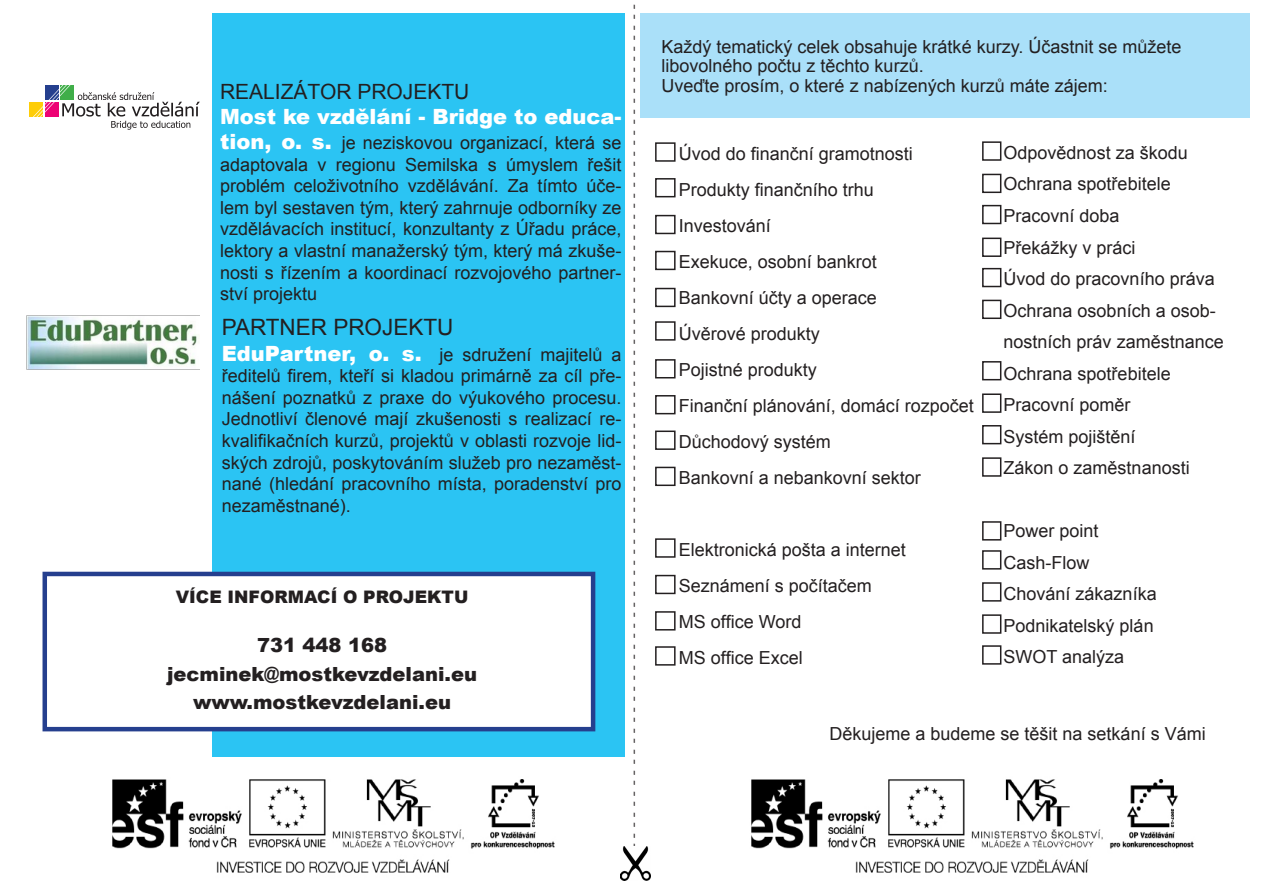
<style>
.page{position:relative;width:1263px;height:893px;background:#fff}
.page>*{position:absolute;margin:0;border:0;box-sizing:border-box;transform-origin:0 0}
.t1{font:22.5px "Arial";color:#231f20}
.t2{font:900 21px "Arial";color:#fff}
.t3{font:21px "Arial";color:#231f20}
.t4{font:900 19.5px "Arial";color:#231f20}
.t5{font:18px/21.6px "Arial";color:#231f20;text-align:justify}
.t6{font:18px "Minion Pro";color:#231f20}
.t7{font:900 17.25px "Arial";color:#231f20}
.s1{font-weight:900;font-size:21px;color:#fff}
</style>
<div class="page">
<img style="left:751px;top:779px;width:443px;height:94px">
<div style="left:640px;top:13px;width:610px;height:105px;background:#aae0f9"></div>
<div style="left:213px;top:13px;width:412px;height:744px;background:#2bc4f3"></div>
<img style="left:112px;top:779px;width:443px;height:94px">
<div style="left:43px;top:572px;width:552px;height:159px;background:#fff;border:4px solid #253f8e"></div>
<img style="left:26px;top:315px;width:174px;height:55px">
<svg style="left:29px;top:85px;width:171px;height:45px"></svg>
<div style="left:655px;top:142px;width:20px;height:20px;border:2px solid #231f20"></div>
<div style="left:655px;top:251px;width:20px;height:19px;border:2px solid #231f20"></div>
<div style="left:655px;top:178px;width:20px;height:19px;border:2px solid #231f20"></div>
<div style="left:655px;top:395px;width:20px;height:19px;border:2px solid #231f20"></div>
<div style="left:655px;top:467px;width:20px;height:19px;border:2px solid #231f20"></div>
<div style="left:655px;top:359px;width:20px;height:19px;border:2px solid #231f20"></div>
<div style="left:655px;top:288px;width:20px;height:19px;border:2px solid #231f20"></div>
<div style="left:655px;top:431px;width:20px;height:19px;border:2px solid #231f20"></div>
<div style="left:655px;top:215px;width:20px;height:19px;border:2px solid #231f20"></div>
<div style="left:655px;top:611px;width:20px;height:19px;border:2px solid #231f20"></div>
<div style="left:655px;top:538px;width:20px;height:20px;border:2px solid #231f20"></div>
<div style="left:655px;top:646px;width:20px;height:20px;border:2px solid #231f20"></div>
<div style="left:655px;top:575px;width:20px;height:19px;border:2px solid #231f20"></div>
<div style="left:655px;top:321px;width:20px;height:20px;border:2px solid #231f20"></div>
<div style="left:982px;top:614px;width:19px;height:20px;border:2px solid #231f20"></div>
<div style="left:982px;top:645px;width:19px;height:20px;border:2px solid #231f20"></div>
<div style="left:982px;top:268px;width:19px;height:19px;border:2px solid #231f20"></div>
<div style="left:982px;top:550px;width:19px;height:20px;border:2px solid #231f20"></div>
<div style="left:982px;top:457px;width:19px;height:20px;border:2px solid #231f20"></div>
<div style="left:982px;top:238px;width:19px;height:19px;border:2px solid #231f20"></div>
<div style="left:982px;top:521px;width:19px;height:20px;border:2px solid #231f20"></div>
<div style="left:982px;top:425px;width:19px;height:19px;border:2px solid #231f20"></div>
<div style="left:982px;top:141px;width:19px;height:20px;border:2px solid #231f20"></div>
<div style="left:982px;top:205px;width:19px;height:19px;border:2px solid #231f20"></div>
<div style="left:982px;top:174px;width:19px;height:19px;border:2px solid #231f20"></div>
<div style="left:982px;top:393px;width:19px;height:20px;border:2px solid #231f20"></div>
<div style="left:982px;top:361px;width:19px;height:19px;border:2px solid #231f20"></div>
<div style="left:982px;top:300px;width:19px;height:19px;border:2px solid #231f20"></div>
<div style="left:982px;top:582px;width:19px;height:20px;border:2px solid #231f20"></div>
<img style="left:620px;top:846px;width:31px;height:34px">
<p class="t3" style="left:220px;top:78px;width:251px">REALIZÁTOR PROJEKTU</p>
<p class="t2" style="left:220px;top:101px;width:403px">Most ke vzdělání - Bridge to educa-</p>
<p class="t5" style="left:220px;top:132px;width:403px"><span class="s1">tion, o. s.</span> je neziskovou organizací, která se adaptovala v regionu Semilska s úmyslem řešit problém celoživotního vzdělávání. Za tímto úče&shy;lem byl sestaven tým, který zahrnuje odborníky ze vzdělávacích institucí, konzultanty z Úřadu práce, lektory a vlastní manažerský tým, který má zkuše&shy;nosti s řízením a koordinací rozvojového partner&shy;ství projektu</p>
<p class="t1" style="left:222px;top:313px;width:233px">PARTNER PROJEKTU</p>
<p class="t5" style="left:222px;top:344px;width:401px"><span class="s1">EduPartner, o. s.</span> je sdružení majitelů a ředitelů firem, kteří si kladou primárně za cíl pře&shy;nášení poznatků z praxe do výukového procesu.<br>Jednotliví členové mají zkušenosti s realizací re&shy;kvalifikačních kurzů, projektů v oblasti rozvoje lid&shy;ských zdrojů, poskytováním služeb pro nezaměst&shy;nané (hledání pracovního místa, poradenství pro nezaměstnané).</p>
<p class="t7" style="left:176px;top:584px;width:294px">VÍCE INFORMACÍ O PROJEKTU</p>
<p class="t4" style="left:257px;top:631px;width:132px">731 448 168</p>
<p class="t4" style="left:167px;top:660px;width:311px">jecminek@mostkevzdelani.eu</p>
<p class="t4" style="left:193px;top:688px;width:260px">www.mostkevzdelani.eu</p>
<p class="t6" style="left:621px;top:881px;width:879px;rotate:-90deg">- - - - - - - - - - - - - - - - - - - - - - - - - - - - - - - - - - - - - - - - - - - - - - - - - - - - - - - - - - - - - - - - - - - - - - - - - - - - - - - - - - - -</p>
<p class="t5" style="left:661px;top:36px;width:521px">Každý tematický celek obsahuje krátké kurzy. Účastnit se můžete</p>
<p class="t5" style="left:661px;top:56px;width:264px">libovolného počtu z těchto kurzů.</p>
<p class="t5" style="left:661px;top:75px;width:448px">Uveďte prosím, o které z nabízených kurzů máte zájem:</p>
<p class="t5" style="left:679px;top:143px;width:236px">Úvod do finanční gramotnosti</p>
<p class="t5" style="left:679px;top:179px;width:197px">Produkty finančního trhu</p>
<p class="t5" style="left:679px;top:215px;width:94px">Investování</p>
<p class="t5" style="left:679px;top:251px;width:200px">Exekuce, osobní bankrot</p>
<p class="t5" style="left:679px;top:287px;width:200px">Bankovní účty a operace</p>
<p class="t5" style="left:679px;top:323px;width:143px">Úvěrové produkty</p>
<p class="t5" style="left:679px;top:359px;width:140px">Pojistné produkty</p>
<p class="t5" style="left:679px;top:395px;width:297px">Finanční plánování, domácí rozpočet</p>
<p class="t5" style="left:679px;top:431px;width:154px">Důchodový systém</p>
<p class="t5" style="left:679px;top:467px;width:244px">Bankovní a nebankovní sektor</p>
<p class="t5" style="left:679px;top:539px;width:229px">Elektronická pošta a internet</p>
<p class="t5" style="left:679px;top:575px;width:195px">Seznámení s počítačem</p>
<p class="t5" style="left:679px;top:611px;width:124px">MS office Word</p>
<p class="t5" style="left:679px;top:647px;width:126px">MS office Excel</p>
<p class="t5" style="left:1003px;top:142px;width:186px">Odpovědnost za škodu</p>
<p class="t5" style="left:1003px;top:174px;width:169px">Ochrana spotřebitele</p>
<p class="t5" style="left:1003px;top:205px;width:118px">Pracovní doba</p>
<p class="t5" style="left:1003px;top:237px;width:134px">Překážky v práci</p>
<p class="t5" style="left:1003px;top:268px;width:213px">Úvod do pracovního práva</p>
<p class="t5" style="left:1003px;top:295px;width:222px;line-height:31.5px">Ochrana osobních a osob&shy;nostních práv zaměstnance</p>
<p class="t5" style="left:1003px;top:363px;width:169px">Ochrana spotřebitele</p>
<p class="t5" style="left:1003px;top:394px;width:129px">Pracovní poměr</p>
<p class="t5" style="left:1003px;top:426px;width:134px">Systém pojištění</p>
<p class="t5" style="left:1003px;top:457px;width:188px">Zákon o zaměstnanosti</p>
<p class="t5" style="left:1003px;top:520px;width:97px">Power point</p>
<p class="t5" style="left:1003px;top:552px;width:88px">Cash-Flow</p>
<p class="t5" style="left:1003px;top:583px;width:155px">Chování zákazníka</p>
<p class="t5" style="left:1003px;top:615px;width:152px">Podnikatelský plán</p>
<p class="t5" style="left:1003px;top:646px;width:122px">SWOT analýza</p>
<p class="t5" style="left:829px;top:723px;width:378px">Děkujeme a budeme se těšit na setkání s Vámi</p>
</div>
